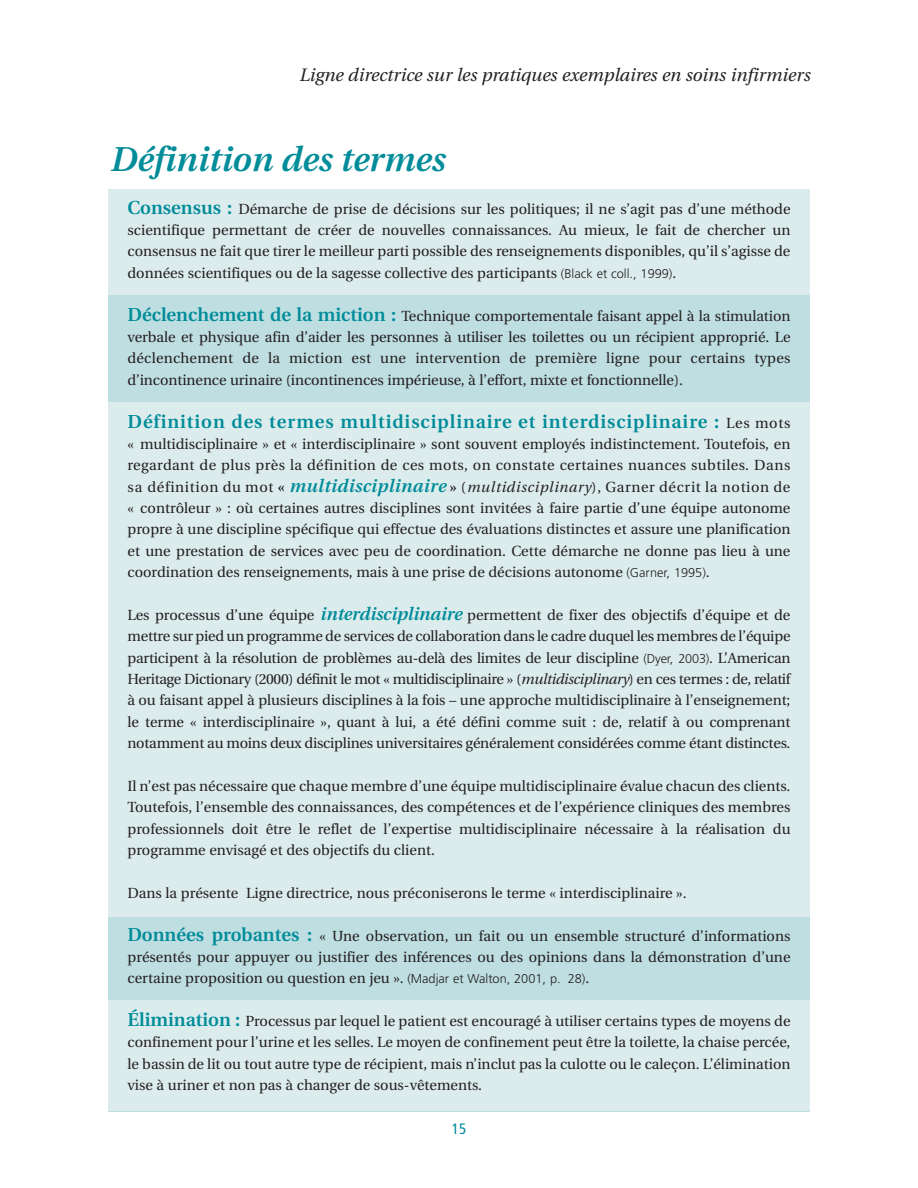
<style>
.page{position:relative;width:918px;height:1188px;background:#fff}
.page>*{position:absolute;margin:0;border:0;box-sizing:border-box;transform-origin:0 0}
.t1{font:italic 600 34.5px "Utopia";color:#008c99}
.t2{font:600 18.75px "Utopia";letter-spacing:.05em;color:#008c99}
.t3{font:italic 18px "Utopia";color:#231f20}
.t4{font:condensed 15px "Frutiger";color:#008c99}
.t5{font:14.7px/21.3px "Utopia";color:#231f20;text-align:justify}
.s1{font-weight:600;font-size:18.75px;color:#008c99}
.s2{font-family:"Frutiger";font-weight:300;font-size:12.75px}
.s3{font-weight:400;font-size:14.7px;color:#231f20}
.s4{font-weight:600}
.s5{font-weight:600;font-style:italic;font-size:18px;color:#008c99}
.s6{font-style:italic}
</style>
<div class="page">
<div style="left:108px;top:198px;width:702px;height:914px;background:#bfdee2"></div>
<div style="left:108px;top:189px;width:702px;height:105px;background:#dceced"></div>
<div style="left:108px;top:402px;width:702px;height:514px;background:#dceced"></div>
<div style="left:108px;top:1000px;width:702px;height:112px;background:#dceced"></div>
<p class="t3" style="left:299px;top:68px;width:512px">Ligne directrice sur les pratiques exemplaires en soins infirmiers</p>
<h1 class="t1" style="left:110px;top:145px;width:336px">Définition des termes</h1>
<p class="t5" style="left:127px;top:199px;width:665px"><span class="s1">Consensus :</span> Démarche de prise de décisions sur les politiques; il ne s’agit pas d’une méthode scientifique permettant de créer de nouvelles connaissances. Au mieux, le fait de chercher un consensus ne fait que tirer le meilleur parti possible des renseignements disponibles, qu’il s’agisse de données scientifiques ou de la sagesse collective des participants <span class="s2">(Black et coll., 1999)</span>.</p>
<p class="t5" style="left:128px;top:306px;width:665px"><span class="s1">Déclenchement de la miction :</span> Technique comportementale faisant appel à la stimulation verbale et physique afin d’aider les personnes à utiliser les toilettes ou un récipient approprié. Le déclenchement de la miction est une intervention de première ligne pour certains types d’incontinence urinaire (incontinences impérieuse, à l’effort, mixte et fonctionnelle).</p>
<p class="t2" style="left:128px;top:414px;width:664px">Définition des termes multidisciplinaire et interdisciplinaire : <span class="s3">Les mots</span></p>
<p class="t5" style="left:127px;top:435px;width:665px">« multidisciplinaire » et « interdisciplinaire » sont souvent employés indistinctement. Toutefois, en regardant de plus près la définition de ces mots, on constate certaines nuances subtiles. Dans sa définition du mot <span class="s4">«</span> <span class="s5">multidisciplinaire</span> <span class="s4">»</span> (<span class="s6">multidisciplinary</span>), Garner décrit la notion de « contrôleur » : où certaines autres disciplines sont invitées à faire partie d’une équipe autonome propre à une discipline spécifique qui effectue des évaluations distinctes et assure une planification et une prestation de services avec peu de coordination. Cette démarche ne donne pas lieu à une coordination des renseignements, mais à une prise de décisions autonome <span class="s2">(Garner, 1995)</span>.</p>
<p class="t5" style="left:127px;top:606px;width:665px">Les processus d’une équipe <span class="s5">interdisciplinaire</span> permettent de fixer des objectifs d’équipe et de mettre sur pied un programme de services de collaboration dans le cadre duquel les membres de l’équipe participent à la résolution de problèmes au-delà des limites de leur discipline <span class="s2">(Dyer, 2003)</span>. L’American Heritage Dictionary (2000) définit le mot « multidisciplinaire » (<span class="s6">multidisciplinary</span>) en ces termes : de, relatif à ou faisant appel à plusieurs disciplines à la fois – une approche multidisciplinaire à l’enseignement; le terme « interdisciplinaire », quant à lui, a été défini comme suit : de, relatif à ou comprenant notamment au moins deux disciplines universitaires généralement considérées comme étant distinctes.</p>
<p class="t5" style="left:127px;top:777px;width:665px">Il n’est pas nécessaire que chaque membre d’une équipe multidisciplinaire évalue chacun des clients.<br>Toutefois, l’ensemble des connaissances, des compétences et de l’expérience cliniques des membres professionnels doit être le reflet de l’expertise multidisciplinaire nécessaire à la réalisation du programme envisagé et des objectifs du client.</p>
<p class="t5" style="left:127px;top:883px;width:561px">Dans la présente Ligne directrice, nous préconiserons le terme « interdisciplinaire ».</p>
<p class="t5" style="left:128px;top:926px;width:665px"><span class="s1">Données probantes :</span> « Une observation, un fait ou un ensemble structuré d’informations présentés pour appuyer ou justifier des inférences ou des opinions dans la démonstration d’une certaine proposition ou question en jeu ». <span class="s2">(Madjar et Walton, 2001, p. 28)</span>.</p>
<p class="t5" style="left:127px;top:1012px;width:665px"><span class="s1">Élimination :</span> Processus par lequel le patient est encouragé à utiliser certains types de moyens de confinement pour l’urine et les selles. Le moyen de confinement peut être la toilette, la chaise percée, le bassin de lit ou tout autre type de récipient, mais n’inclut pas la culotte ou le caleçon. L’élimination vise à uriner et non pas à changer de sous-vêtements.</p>
<p class="t4" style="left:452px;top:1123px;width:16px">15</p>
</div>
